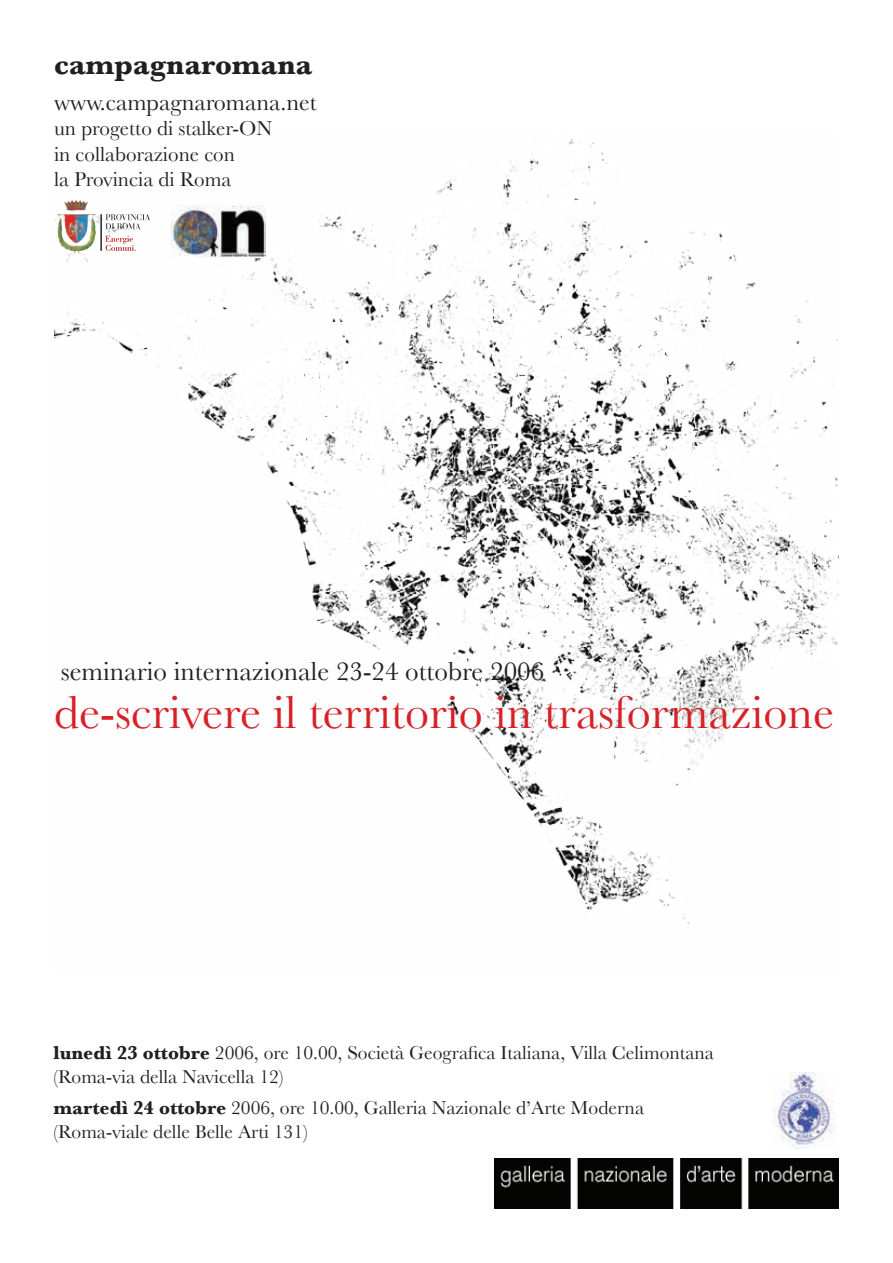
<style>
.page{position:relative;width:893px;height:1263px;background:#fff}
.page>*{position:absolute;margin:0;border:0;box-sizing:border-box;transform-origin:0 0}
.t1{font:48px "Baskerville";color:#d72127}
.t2{font:700 30px "Baskerville";color:#231f20}
.t3{font:27px "Baskerville";color:#231f20}
.t4{font:24px "Baskerville";color:#231f20}
.t5{font:21px/25.2px "Baskerville";color:#231f20}
.t6{font:19.5px/23.4px "Baskerville";color:#231f20}
.s1{font-weight:700}
</style>
<div class="page">
<img style="left:54px;top:139px;width:785px;height:785px">
<img style="left:773px;top:1072px;width:60px;height:77px">
<svg style="left:105px;top:214px;width:45px;height:15px"></svg>
<svg style="left:106px;top:236px;width:30px;height:15px"></svg>
<hr style="left:101px;top:214px;width:1px;height:37px;background:#231f20">
<img style="left:64px;top:200px;width:24px;height:11px">
<img style="left:171px;top:205px;width:94px;height:53px">
<img style="left:495px;top:1158px;width:344px;height:51px">
<h2 class="t2" style="left:54px;top:47px;width:260px">campagnaromana</h2>
<p class="t4" style="left:54px;top:88px;width:264px">www.campagnaromana.net</p>
<p class="t5" style="left:54px;top:116px;width:220px">un progetto di stalker-ON in collaborazione con<br>la Provincia di Roma</p>
<h3 class="t3" style="left:61px;top:655px;width:485px">seminario internazionale 23-24 ottobre 2006</h3>
<h1 class="t1" style="left:54px;top:684px;width:781px">de-scrivere il territorio in trasformazione</h1>
<p class="t6" style="left:54px;top:1041px;width:662px"><span class="s1">lunedì 23 ottobre</span> 2006, ore 10.00, Società Geografica Italiana, Villa Celimontana (Roma-via della Navicella 12)</p>
<p class="t6" style="left:54px;top:1096px;width:592px"><span class="s1">martedì 24 ottobre</span> 2006, ore 10.00, Galleria Nazionale d’Arte Moderna (Roma-viale delle Belle Arti 131)</p>
</div>
